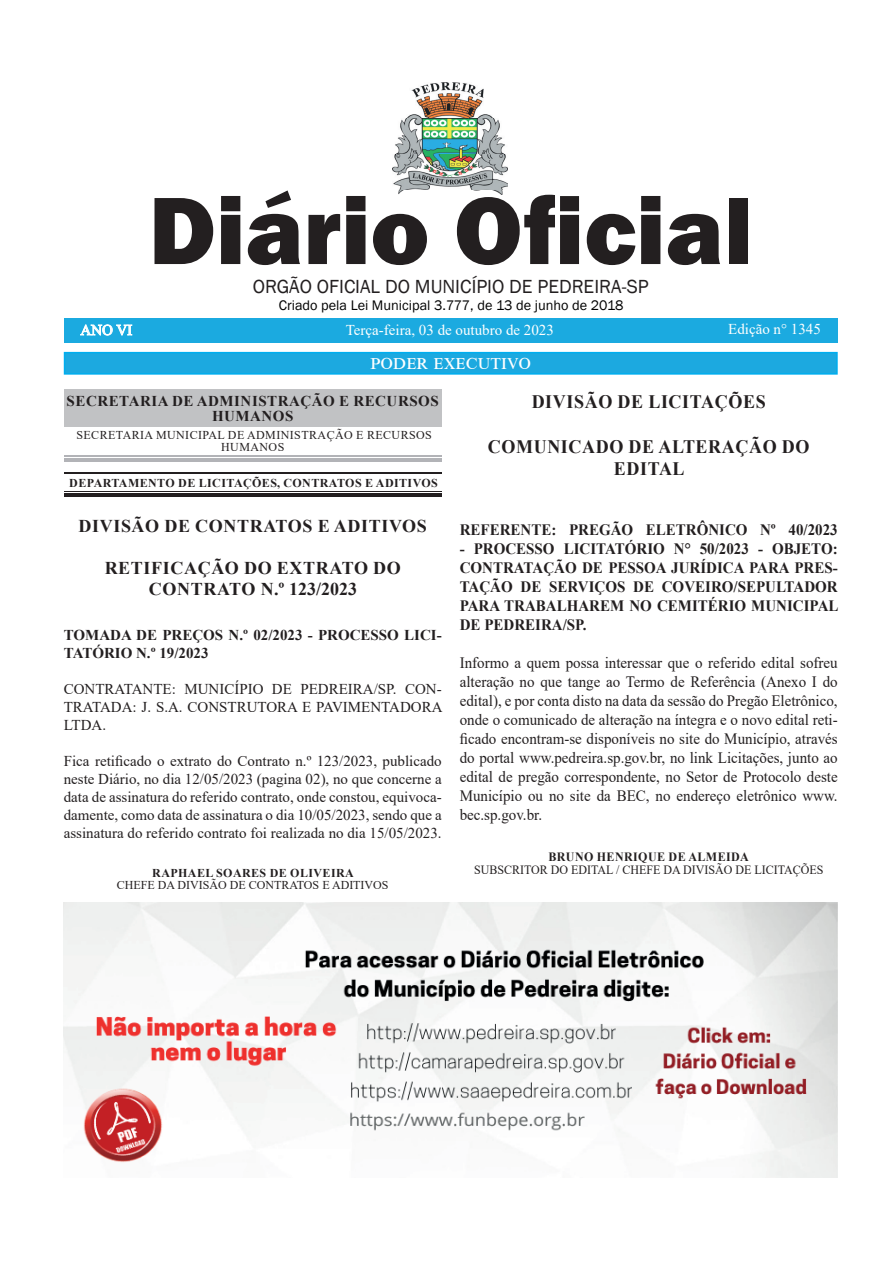
<style>
.page{position:relative;width:893px;height:1263px;background:#fff}
.page>*{position:absolute;margin:0;border:0;box-sizing:border-box;transform-origin:0 0}
.t1{font:800 99px "Franklin Gothic";color:#231f20}
.t2{font:22.5px "Times New Roman";color:#fff}
.t3{font:19.5px "Franklin Gothic";color:#231f20}
.t4{font:700 19.05px/22.2px "Times New Roman";letter-spacing:.035em;color:#231f20;text-align:center;scale:.95 1}
.t5{font:700 18px/21px "Times New Roman";letter-spacing:.035em;color:#231f20;text-align:center}
.t6{font:15.75px/19px "Times New Roman";color:#231f20;text-align:justify;scale:.95 1}
.t7{font:700 15.75px/19px "Times New Roman";color:#231f20;text-align:justify;scale:.95 1}
.t8{font:15px/18px "Times New Roman";color:#231f20;text-align:justify}
.t9{font:700 15px/18px "Times New Roman";color:#231f20}
.t10{font:15px "Times New Roman";color:#fff}
.t11{font:700 15px/15.5px "Times New Roman";letter-spacing:.035em;color:#231f20;text-align:center}
.t12{font:14.25px "Franklin Gothic";color:#000}
.t13{font:12.6px "Times New Roman";color:#231f20;scale:.95 1}
.t14{font:700 12.6px "Times New Roman";letter-spacing:.035em;color:#231f20;scale:.95 1}
.t15{font:700 12px "Times New Roman";letter-spacing:.035em;color:#231f20}
.t16{font:12px/12px "Times New Roman";letter-spacing:.035em;color:#231f20;text-align:center}
.t17{font:12px "Times New Roman";color:#231f20}
</style>
<div class="page">
<div style="left:64px;top:319px;width:774px;height:24px;background:#1baae0"></div>
<svg style="left:80px;top:324px;width:53px;height:12px"></svg>
<svg style="left:64px;top:352px;width:774px;height:23px;background:#1baae2"></svg>
<img style="left:392px;top:83px;width:116px;height:107px">
<img style="left:398px;top:190px;width:105px;height:4px">
<div style="left:64px;top:389px;width:378px;height:17px;background:#c1c2c4"></div>
<div style="left:64px;top:404px;width:378px;height:23px;background:#c1c2c4"></div>
<hr style="left:64px;top:456px;width:378px;height:1px;background:#b2b3b7">
<hr style="left:64px;top:459px;width:378px;height:3px;background:#b2b3b7">
<hr style="left:64px;top:472px;width:378px;height:1px;background:#231f20">
<hr style="left:64px;top:491px;width:378px;height:1px;background:#231f20">
<hr style="left:64px;top:493px;width:378px;height:3px;background:#231f20">
<img style="left:64px;top:902px;width:774px;height:276px">
<p class="t10" style="left:80px;top:319px;width:53px">ANO VI</p>
<h1 class="t1" style="left:149px;top:167px;width:605px">Diário Oficial</h1>
<p class="t3" style="left:253px;top:274px;width:398px">ORGÃO OFICIAL DO MUNICÍPIO DE PEDREIRA-SP</p>
<p class="t12" style="left:279px;top:296px;width:346px">Criado pela Lei Municipal 3.777, de 13 de junho de 2018</p>
<p class="t10" style="left:346px;top:319px;width:210px">Terça-feira, 03 de outubro de 2023</p>
<p class="t10" style="left:728px;top:319px;width:94px">Edição n° 1345</p>
<h2 class="t2" style="left:370px;top:346px;width:162px">PODER EXECUTIVO</h2>
<p class="t11" style="left:67px;top:392px;width:374px">SECRETARIA DE ADMINISTRAÇÃO E RECURSOS<br>HUMANOS</p>
<p class="t16" style="left:76px;top:429px;width:357px">SECRETARIA MUNICIPAL DE ADMINISTRAÇÃO E RECURSOS<br>HUMANOS</p>
<p class="t15" style="left:69px;top:474px;width:370px">DEPARTAMENTO DE LICITAÇÕES, CONTRATOS E ADITIVOS</p>
<p class="t5" style="left:78px;top:515px;width:350px">DIVISÃO DE CONTRATOS E ADITIVOS</p>
<p class="t5" style="left:105px;top:557px;width:298px">RETIFICAÇÃO DO EXTRATO DO<br>CONTRATO N.º 123/2023</p>
<p class="t9" style="left:64px;top:626px;width:379px">TOMADA DE PREÇOS N.º 02/2023 - PROCESSO LICI-<br>TATÓRIO N.º 19/2023</p>
<p class="t8" style="left:64px;top:679px;width:380px">CONTRATANTE: MUNICÍPIO DE PEDREIRA/SP. CON-TRATADA: J. S.A. CONSTRUTORA E PAVIMENTADORA LTDA.</p>
<p class="t8" style="left:64px;top:751px;width:379px">Fica retificado o extrato do Contrato n.º 123/2023, publicado neste Diário, no dia 12/05/2023 (pagina 02), no que concerne a data de assinatura do referido contrato, onde constou, equivoca&shy;damente, como data de assinatura o dia 10/05/2023, sendo que a assinatura do referido contrato foi realizada no dia 15/05/2023.</p>
<p class="t15" style="left:152px;top:864px;width:203px">RAPHAEL SOARES DE OLIVEIRA</p>
<p class="t17" style="left:117px;top:877px;width:273px">CHEFE DA DIVISÃO DE CONTRATOS E ADITIVOS</p>
<p class="t4" style="left:532px;top:390px;width:248px">DIVISÃO DE LICITAÇÕES</p>
<p class="t4" style="left:488px;top:435px;width:340px">COMUNICADO DE ALTERAÇÃO DO<br>EDITAL</p>
<p class="t7" style="left:460px;top:520px;width:399px">REFERENTE: PREGÃO ELETRÔNICO Nº 40/2023</p>
<p class="t7" style="left:460px;top:539px;width:400px">- PROCESSO LICITATÓRIO N° 50/2023 - OBJETO:<br>CONTRATAÇÃO DE PESSOA JURÍDICA PARA PRES-TAÇÃO DE SERVIÇOS DE COVEIRO/SEPULTADOR PARA TRABALHAREM NO CEMITÉRIO MUNICIPAL DE PEDREIRA/SP.</p>
<p class="t6" style="left:460px;top:652px;width:399px">Informo a quem possa interessar que o referido edital sofreu alteração no que tange ao Termo de Referência (Anexo I do edital), e por conta disto na data da sessão do Pregão Eletrônico, onde o comunicado de alteração na íntegra e o novo edital reti&shy;ficado encontram-se disponíveis no site do Município, através do portal www.pedreira.sp.gov.br, no link Licitações, junto ao edital de pregão correspondente, no Setor de Protocolo deste Município ou no site da BEC, no endereço eletrônico www. bec.sp.gov.br.</p>
<p class="t14" style="left:548px;top:847px;width:213px">BRUNO HENRIQUE DE ALMEIDA</p>
<p class="t13" style="left:474px;top:860px;width:369px">SUBSCRITOR DO EDITAL / CHEFE DA DIVISÃO DE LICITAÇÕES</p>
</div>
